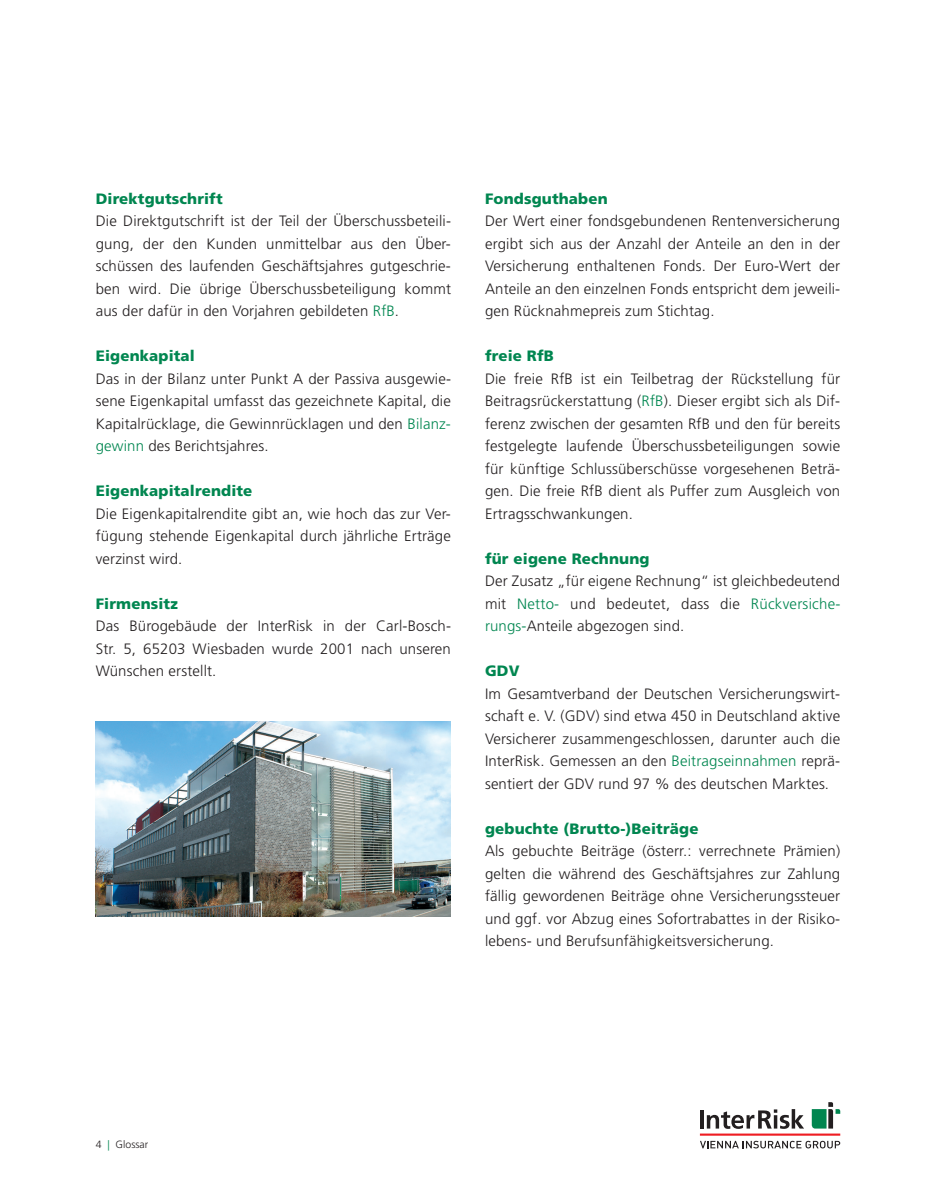
<style>
.page{position:relative;width:936px;height:1191px;background:#fff}
.page>*{position:absolute;margin:0;border:0;box-sizing:border-box;transform-origin:0 0}
.t1{font:300 15px/22.5px "Frutiger LT Std";letter-spacing:.01em;color:#231f20;text-align:justify}
.t2{font:900 15px "Frutiger LT Std";letter-spacing:.01em;color:#008650}
.t3{font:300 10.5px "Frutiger LT Std";color:#231f20}
.s1{color:#008650}
</style>
<div class="page">
<hr style="left:699px;top:1133px;width:141px;height:2px;background:#ee1d23">
<svg style="left:700px;top:1140px;width:140px;height:8px"></svg>
<svg style="left:700px;top:1110px;width:3px;height:18px"></svg>
<svg style="left:706px;top:1109px;width:98px;height:19px"></svg>
<svg style="left:811px;top:1102px;width:29px;height:26px"></svg>
<img style="left:96px;top:721px;width:355px;height:196px">
<p class="t2" style="left:96px;top:189px;width:128px">Direktgutschrift</p>
<p class="t1" style="left:96px;top:210px;width:357px">Die Direktgutschrift ist der Teil der Überschussbeteili&shy;gung, der den Kunden unmittelbar aus den Über&shy;schüssen des laufenden Geschäftsjahres gutgeschrie&shy;ben wird. Die übrige Überschussbeteiligung kommt aus der dafür in den Vorjahren gebildeten <span class="s1">RfB</span>.</p>
<p class="t2" style="left:96px;top:347px;width:101px">Eigenkapital</p>
<p class="t1" style="left:96px;top:367px;width:357px">Das in der Bilanz unter Punkt A der Passiva ausgewie&shy;sene Eigenkapital umfasst das gezeichnete Kapital, die Kapitalrücklage, die Gewinnrücklagen und den <span class="s1">Bilanz&shy;gewinn</span> des Berichtsjahres.</p>
<p class="t2" style="left:96px;top:482px;width:158px">Eigenkapitalrendite</p>
<p class="t1" style="left:96px;top:502px;width:357px">Die Eigenkapitalrendite gibt an, wie hoch das zur Ver&shy;fügung stehende Eigenkapital durch jährliche Erträge verzinst wird.</p>
<p class="t2" style="left:96px;top:594px;width:84px">Firmensitz</p>
<p class="t1" style="left:96px;top:615px;width:357px">Das Bürogebäude der InterRisk in der Carl-Bosch-Str. 5, 65203 Wiesbaden wurde 2001 nach unseren Wünschen erstellt.</p>
<p class="t2" style="left:485px;top:189px;width:124px">Fondsguthaben</p>
<p class="t1" style="left:485px;top:210px;width:357px">Der Wert einer fondsgebundenen Rentenversicherung ergibt sich aus der Anzahl der Anteile an den in der Versicherung enthaltenen Fonds. Der Euro-Wert der Anteile an den einzelnen Fonds entspricht dem jeweili&shy;gen Rücknahmepreis zum Stichtag.</p>
<p class="t2" style="left:485px;top:347px;width:70px">freie RfB</p>
<p class="t1" style="left:485px;top:367px;width:357px">Die freie RfB ist ein Teilbetrag der Rückstellung für Beitragsrückerstattung (<span class="s1">RfB</span>). Dieser ergibt sich als Dif&shy;ferenz zwischen der gesamten RfB und den für bereits festgelegte laufende Überschussbeteiligungen sowie für künftige Schlussüberschüsse vorgesehenen Beträ&shy;gen. Die freie RfB dient als Puffer zum Ausgleich von Ertragsschwankungen.</p>
<p class="t2" style="left:485px;top:549px;width:166px">für eigene Rechnung</p>
<p class="t1" style="left:485px;top:570px;width:357px">Der Zusatz „für eigene Rechnung“ ist gleichbedeutend mit <span class="s1">Netto-</span> und bedeutet, dass die <span class="s1">Rückversiche&shy;rungs-</span>Anteile abgezogen sind.</p>
<p class="t2" style="left:485px;top:662px;width:36px">GDV</p>
<p class="t1" style="left:485px;top:682px;width:357px">Im Gesamtverband der Deutschen Versicherungswirt&shy;schaft e. V. (GDV) sind etwa 450 in Deutschland aktive Versicherer zusammengeschlossen, darunter auch die InterRisk. Gemessen an den <span class="s1">Beitragseinnahmen</span> reprä&shy;sentiert der GDV rund 97 % des deutschen Marktes.</p>
<p class="t2" style="left:485px;top:819px;width:215px">gebuchte (Brutto-)Beiträge</p>
<p class="t1" style="left:485px;top:840px;width:357px">Als gebuchte Beiträge (österr.: verrechnete Prämien) gelten die während des Geschäftsjahres zur Zahlung fällig gewordenen Beiträge ohne Versicherungssteuer und ggf. vor Abzug eines Sofortrabattes in der Risiko&shy;lebens- und Berufsunfähigkeitsversicherung.</p>
<p class="t3" style="left:96px;top:1138px;width:54px">4 <span class="s1">|</span> Glossar</p>
</div>
